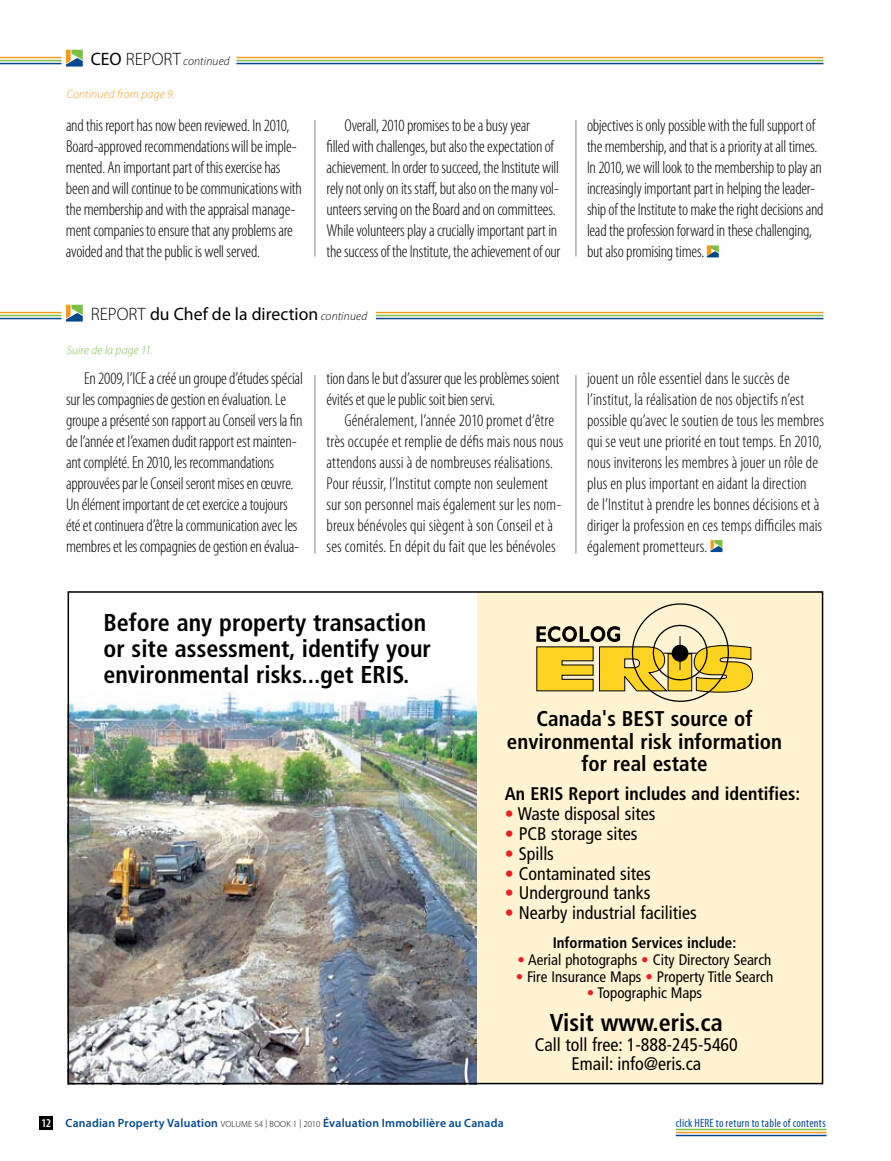
<style>
.page{position:relative;width:891px;height:1161px;background:#fff}
.page>*{position:absolute;margin:0;border:0;box-sizing:border-box;transform-origin:0 0}
.t1{font:700 condensed 24.3px/25.8px "Frutiger";color:#000}
.t2{font:700 condensed 21.3px/22.8px "Frutiger";color:#000;text-align:center}
.t3{font:condensed 18.3px/19.8px "Frutiger";color:#000;text-align:center}
.t4{font:700 condensed 18.3px "Frutiger";color:#000}
.t5{font:18px "Myriad Pro";letter-spacing:.005em;color:#000}
.t6{font:300 condensed 17.25px/21px "Myriad Pro";letter-spacing:-.01em;color:#000}
.t7{font:condensed 15.3px "Frutiger";color:#000}
.t8{font:700 condensed 15.3px "Frutiger";color:#000}
.t9{font:600 12px "Myriad Pro";letter-spacing:.02em;color:#004990}
.t10{font:condensed 12px "Myriad Pro";letter-spacing:.02em;color:#004990}
.t11{font:italic 300 12px "Myriad Pro";letter-spacing:.015em;color:#f8971d}
.t12{font:italic 300 12px "Myriad Pro";letter-spacing:.01em;color:#000}
.t13{font:italic 300 12px "Myriad Pro";letter-spacing:.01em;color:#7ac143}
.s1{font-weight:400;font-style:normal;font-size:18px}
.s2{font-style:normal;font-size:18px}
.s3{font-weight:300}
.s4{font-weight:300;font-style:italic;font-size:12px}
.s5{color:#ed1e25}
.s6{font-stretch:condensed;color:#fff}
.s7{font-weight:300;font-size:9px;color:#000}
</style>
<div class="page">
<div style="left:40px;top:1116px;width:13px;height:13px;background:#000"></div>
<hr style="left:0;top:60px;width:824px;height:1px;background:#7ac143">
<hr style="left:0;top:63px;width:824px;height:1px;background:#004990">
<hr style="left:0;top:57px;width:824px;height:1px;background:#f8971d">
<div style="left:62px;top:45px;width:174px;height:27px;background:#fff"></div>
<svg style="left:66px;top:50px;width:17px;height:17px"></svg>
<hr style="left:0;top:315px;width:824px;height:1px;background:#7ac143">
<hr style="left:0;top:318px;width:824px;height:1px;background:#004990">
<hr style="left:0;top:312px;width:824px;height:1px;background:#f8971d">
<div style="left:62px;top:300px;width:314px;height:27px;background:#fff"></div>
<svg style="left:66px;top:305px;width:17px;height:17px"></svg>
<svg style="left:707px;top:245px;width:12px;height:12px"></svg>
<svg style="left:711px;top:540px;width:12px;height:12px"></svg>
<hr style="left:576px;top:120px;width:1px;height:136px;background:#808285">
<hr style="left:315px;top:120px;width:1px;height:136px;background:#808285">
<hr style="left:576px;top:375px;width:1px;height:179px;background:#808285">
<hr style="left:315px;top:375px;width:1px;height:179px;background:#808285">
<div style="left:428px;top:593px;width:394px;height:490px;background:#fff3d1"></div>
<img style="left:71px;top:594px;width:406px;height:487px">
<svg style="left:536px;top:603px;width:217px;height:99px"></svg>
<div style="left:68px;top:591px;width:755px;height:493px;border:2px solid #000"></div>
<hr style="left:676px;top:1132px;width:150px;height:1px;background:#f8971d">
<hr style="left:676px;top:1135px;width:150px;height:1px;background:#004990">
<hr style="left:676px;top:1129px;width:150px;height:1px;background:#7ac143">
<p class="t12" style="left:91px;top:54px;width:140px"><span class="s1">CEO</span> <span class="s2">REPORT</span> continued</p>
<p class="t11" style="left:67px;top:87px;width:109px">Continued from page 9.</p>
<p class="t6" style="left:66px;top:115px;width:237px">and this report has now been reviewed. In 2010, Board‑approved recommendations will be imple&shy;mented. An important part of this exercise has been and will continue to be communications with the membership and with the appraisal manage&shy;ment companies to ensure that any problems are avoided and that the public is well served.</p>
<p class="t6" style="left:327px;top:115px;width:235px;text-indent:18px">Overall, 2010 promises to be a busy year<br>filled with challenges, but also the expectation of achievement. In order to succeed, the Institute will rely not only on its staff, but also on the many vol&shy;unteers serving on the Board and on committees.<br>While volunteers play a crucially important part in the success of the Institute, the achievement of our</p>
<p class="t6" style="left:587px;top:115px;width:238px">objectives is only possible with the full support of the membership, and that is a priority at all times.<br>In 2010, we will look to the membership to play an increasingly important part in helping the leader&shy;ship of the Institute to make the right decisions and lead the profession forward in these challenging, but also promising times.</p>
<p class="t5" style="left:91px;top:303px;width:278px"><span class="s3">REPORT</span> du Chef de la direction <span class="s4">continued</span></p>
<p class="t13" style="left:67px;top:343px;width:87px">Suire de la page 11.</p>
<p class="t6" style="left:66px;top:368px;width:238px;text-indent:18px">En 2009, l’ICE a créé un groupe d’études spécial sur les compagnies de gestion en évaluation. Le groupe a présenté son rapport au Conseil vers la fin de l’année et l’examen dudit rapport est mainten&shy;ant complété. En 2010, les recommandations approuvées par le Conseil seront mises en œuvre.<br>Un élément important de cet exercice a toujours été et continuera d’être la communication avec les membres et les compagnies de gestion en évalua-</p>
<p class="t6" style="left:327px;top:368px;width:235px">tion dans le but d’assurer que les problèmes soient évités et que le public soit bien servi.</p>
<p class="t6" style="left:327px;top:410px;width:239px;text-indent:18px">Généralement, l’année 2010 promet d’être très occupée et remplie de défis mais nous nous attendons aussi à de nombreuses réalisations.<br>Pour réussir, l’Institut compte non seulement sur son personnel mais également sur les nom&shy;breux bénévoles qui siègent à son Conseil et à ses comités. En dépit du fait que les bénévoles</p>
<h1 class="t1" style="left:103px;top:610px;width:329px">Before any property transaction or site assessment, identify your environmental risks...get ERIS.</h1>
<p class="t6" style="left:587px;top:368px;width:239px">jouent un rôle essentiel dans le succès de l’institut, la réalisation de nos objectifs n’est possible qu’avec le soutien de tous les membres qui se veut une priorité en tout temps. En 2010, nous inviterons les membres à jouer un rôle de plus en plus important en aidant la direction<br>de l’Institut à prendre les bonnes décisions et à diriger la profession en ces temps difficiles mais également prometteurs.</p>
<p class="t2" style="left:507px;top:707px;width:277px">Canada's BEST source of environmental risk information for real estate</p>
<p class="t4" style="left:505px;top:783px;width:297px">An ERIS Report includes and identifies:</p>
<p class="t3" style="left:505px;top:804px;width:152px"><span class="s5">•</span> Waste disposal sites</p>
<p class="t3" style="left:505px;top:824px;width:134px"><span class="s5">•</span> PCB storage sites</p>
<p class="t3" style="left:505px;top:844px;width:51px"><span class="s5">•</span> Spills</p>
<p class="t3" style="left:505px;top:863px;width:147px"><span class="s5">•</span> Contaminated sites</p>
<p class="t3" style="left:505px;top:883px;width:147px"><span class="s5">•</span> Underground tanks</p>
<p class="t3" style="left:505px;top:903px;width:193px"><span class="s5">•</span> Nearby industrial facilities</p>
<p class="t8" style="left:553px;top:934px;width:185px">Information Services include:</p>
<p class="t7" style="left:518px;top:951px;width:255px"><span class="s5">•</span> Aerial photographs <span class="s5">•</span> City Directory Search</p>
<p class="t7" style="left:516px;top:967px;width:259px"><span class="s5">•</span> Fire Insurance Maps <span class="s5">•</span> Property Title Search</p>
<p class="t7" style="left:587px;top:984px;width:117px"><span class="s5">•</span> Topographic Maps</p>
<p class="t9" style="left:42px;top:1115px;width:464px"><span class="s6">12</span> Canadian Property Valuation <span class="s7">VOLUME 54 | BOOK 1 | 2010</span> Évaluation Immobilière au Canada</p>
<h1 class="t1" style="left:550px;top:1009px;width:174px">Visit www.eris.ca</h1>
<p class="t3" style="left:535px;top:1034px;width:205px">Call toll free: 1-888-245-5460<br>Email: info@eris.ca</p>
<p class="t10" style="left:676px;top:1115px;width:152px">click here to return to table of contents</p>
</div>
